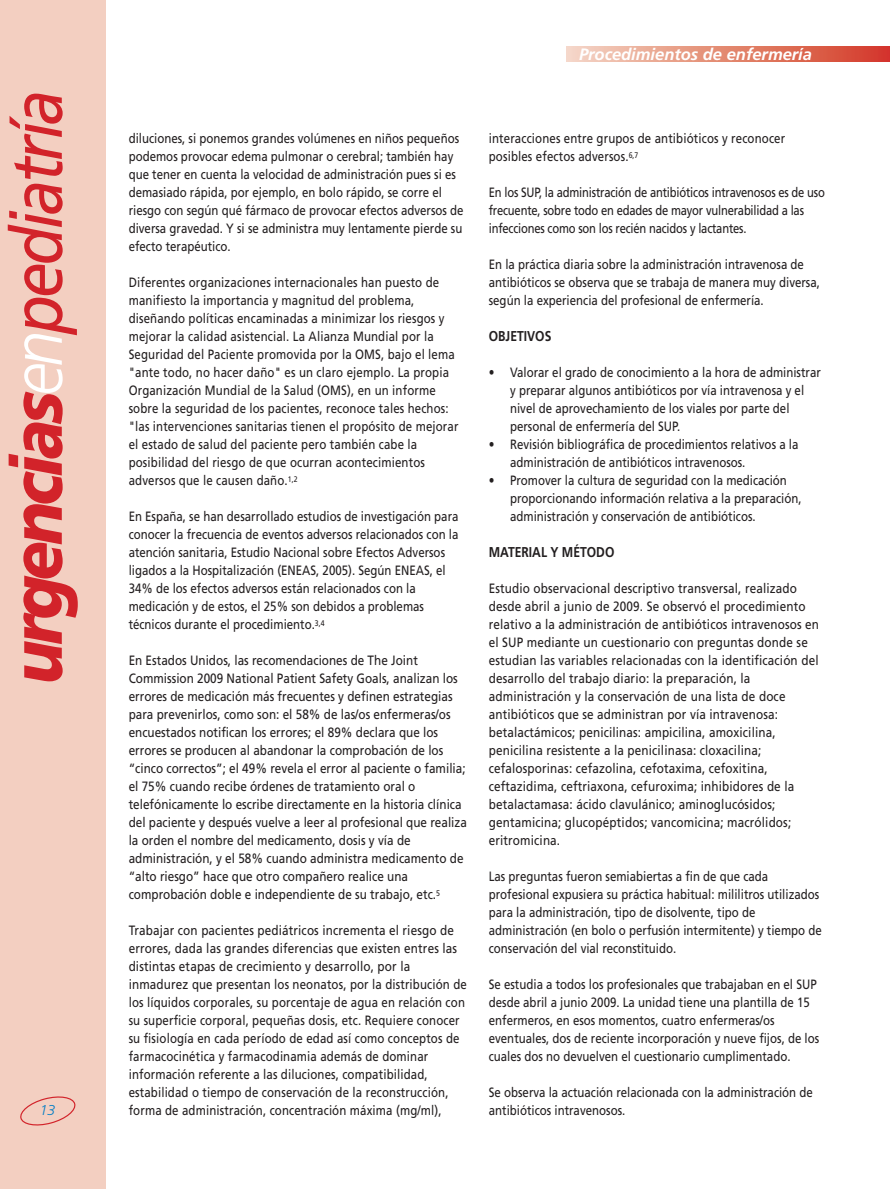
<style>
.page{position:relative;width:890px;height:1189px;background:#fff}
.page>*{position:absolute;margin:0;border:0;box-sizing:border-box;transform-origin:0 0}
.t1{font:italic 900 72px "Frutiger";letter-spacing:-.06em;color:#d2232a;scale:.9 1}
.t2{font:italic 700 16.5px "Frutiger";color:#fff}
.t3{font:700 14.25px "Frutiger";color:#231f20;scale:.85 1}
.t4{font:italic 300 14.25px "Frutiger";color:#007dc5}
.t5{font:13.5px/18px "Frutiger";color:#231f20;scale:.85 1}
.t6{font:13.5px/18px "Frutiger";color:#231f20;scale:.87 1}
.t7{font:13.5px/18px "Frutiger";color:#231f20;scale:.83 1}
.s1{font-weight:300;color:#fff}
.s2{font-weight:400}
</style>
<div class="page">
<div style="left:0;top:0;width:105px;height:1188px;background:#f3cfc1"></div>
<svg style="left:566px;top:47px;width:323px;height:15px;background:#e38773"></svg>
<svg style="left:20px;top:1096px;width:56px;height:30px"></svg>
<h1 class="t1" style="left:8px;top:684px;width:662px;rotate:-90deg">urgencias<span class="s1">en</span><span class="s2">pediatría</span></h1>
<p class="t4" style="left:40px;top:1104px;width:17px">13</p>
<p class="t2" style="left:579px;top:48px;width:234px">Procedimientos de enfermería</p>
<p class="t5" style="left:129px;top:130px;width:395px">diluciones, si ponemos grandes volúmenes en niños pequeños podemos provocar edema pulmonar o cerebral; también hay que tener en cuenta la velocidad de administración pues si es demasiado rápida, por ejemplo, en bolo rápido, se corre el riesgo con según qué fármaco de provocar efectos adversos de diversa gravedad. Y si se administra muy lentamente pierde su efecto terapéutico.</p>
<p class="t5" style="left:129px;top:274px;width:389px">Diferentes organizaciones internacionales han puesto de manifiesto la importancia y magnitud del problema, diseñando políticas encaminadas a minimizar los riesgos y mejorar la calidad asistencial. La Alianza Mundial por la Seguridad del Paciente promovida por la OMS, bajo el lema "ante todo, no hacer daño" es un claro ejemplo. La propia Organización Mundial de la Salud (OMS), en un informe sobre la seguridad de los pacientes, reconoce tales hechos: "las intervenciones sanitarias tienen el propósito de mejorar el estado de salud del paciente pero también cabe la posibilidad del riesgo de que ocurran acontecimientos adversos que le causen daño.<sup>1,2</sup></p>
<p class="t5" style="left:129px;top:508px;width:389px">En España, se han desarrollado estudios de investigación para conocer la frecuencia de eventos adversos relacionados con la atención sanitaria, Estudio Nacional sobre Efectos Adversos ligados a la Hospitalización (ENEAS, 2005). Según ENEAS, el 34% de los efectos adversos están relacionados con la medicación y de estos, el 25% son debidos a problemas técnicos durante el procedimiento.<sup>3,4</sup></p>
<p class="t6" style="left:129px;top:652px;width:390px">En Estados Unidos, las recomendaciones de The Joint Commission 2009 National Patient Safety Goals, analizan los errores de medicación más frecuentes y definen estrategias para prevenirlos, como son: el 58% de las/os enfermeras/os encuestados notifican los errores; el 89% declara que los errores se producen al abandonar la comprobación de los “cinco correctos”; el 49% revela el error al paciente o familia; el 75% cuando recibe órdenes de tratamiento oral o telefónicamente lo escribe directamente en la historia clínica del paciente y después vuelve a leer al profesional que realiza la orden el nombre del medicamento, dosis y vía de administración, y el 58% cuando administra medicamento de “alto riesgo” hace que otro compañero realice una comprobación doble e independiente de su trabajo, etc.<sup>5</sup></p>
<p class="t6" style="left:129px;top:922px;width:390px">Trabajar con pacientes pediátricos incrementa el riesgo de errores, dada las grandes diferencias que existen entres las distintas etapas de crecimiento y desarrollo, por la inmadurez que presentan los neonatos, por la distribución de los líquidos corporales, su porcentaje de agua en relación con su superficie corporal, pequeñas dosis, etc. Requiere conocer su fisiología en cada período de edad así como conceptos de farmacocinética y farmacodinamia además de dominar información referente a las diluciones, compatibilidad, estabilidad o tiempo de conservación de la reconstrucción, forma de administración, concentración máxima (mg/ml),</p>
<p class="t5" style="left:488px;top:130px;width:350px">interacciones entre grupos de antibióticos y reconocer posibles efectos adversos.<sup>6,7</sup></p>
<p class="t7" style="left:488px;top:184px;width:406px">En los SUP, la administración de antibióticos intravenosos es de uso frecuente, sobre todo en edades de mayor vulnerabilidad a las infecciones como son los recién nacidos y lactantes.</p>
<p class="t5" style="left:488px;top:256px;width:391px">En la práctica diaria sobre la administración intravenosa de antibióticos se observa que se trabaja de manera muy diversa, según la experiencia del profesional de enfermería.</p>
<p class="t3" style="left:488px;top:330px;width:75px">OBJETIVOS</p>
<p class="t5" style="left:510px;top:364px;width:367px;text-indent:-21px">• Valorar el grado de conocimiento a la hora de administrar y preparar algunos antibióticos por vía intravenosa y el nivel de aprovechamiento de los viales por parte del personal de enfermería del SUP.</p>
<p class="t5" style="left:510px;top:436px;width:341px;text-indent:-21px">• Revisión bibliográfica de procedimientos relativos a la administración de antibióticos intravenosos.</p>
<p class="t5" style="left:510px;top:472px;width:344px;text-indent:-21px">• Promover la cultura de seguridad con la medicación proporcionando información relativa a la preparación, administración y conservación de antibióticos.</p>
<p class="t3" style="left:488px;top:546px;width:149px">MATERIAL Y MÉTODO</p>
<p class="t6" style="left:488px;top:580px;width:381px">Estudio observacional descriptivo transversal, realizado desde abril a junio de 2009. Se observó el procedimiento relativo a la administración de antibióticos intravenosos en el SUP mediante un cuestionario con preguntas donde se estudian las variables relacionadas con la identificación del desarrollo del trabajo diario: la preparación, la administración y la conservación de una lista de doce antibióticos que se administran por vía intravenosa: betalactámicos; penicilinas: ampicilina, amoxicilina, penicilina resistente a la penicilinasa: cloxacilina; cefalosporinas: cefazolina, cefotaxima, cefoxitina, ceftazidima, ceftriaxona, cefuroxima; inhibidores de la betalactamasa: ácido clavulánico; aminoglucósidos; gentamicina; glucopéptidos; vancomicina; macrólidos; eritromicina.</p>
<p class="t5" style="left:488px;top:868px;width:393px">Las preguntas fueron semiabiertas a fin de que cada profesional expusiera su práctica habitual: mililitros utilizados para la administración, tipo de disolvente, tipo de administración (en bolo o perfusión intermitente) y tiempo de conservación del vial reconstituido.</p>
<p class="t5" style="left:488px;top:976px;width:390px">Se estudia a todos los profesionales que trabajaban en el SUP desde abril a junio 2009. La unidad tiene una plantilla de 15 enfermeros, en esos momentos, cuatro enfermeras/os eventuales, dos de reciente incorporación y nueve fijos, de los cuales dos no devuelven el cuestionario cumplimentado.</p>
<p class="t5" style="left:488px;top:1084px;width:383px">Se observa la actuación relacionada con la administración de antibióticos intravenosos.</p>
</div>
